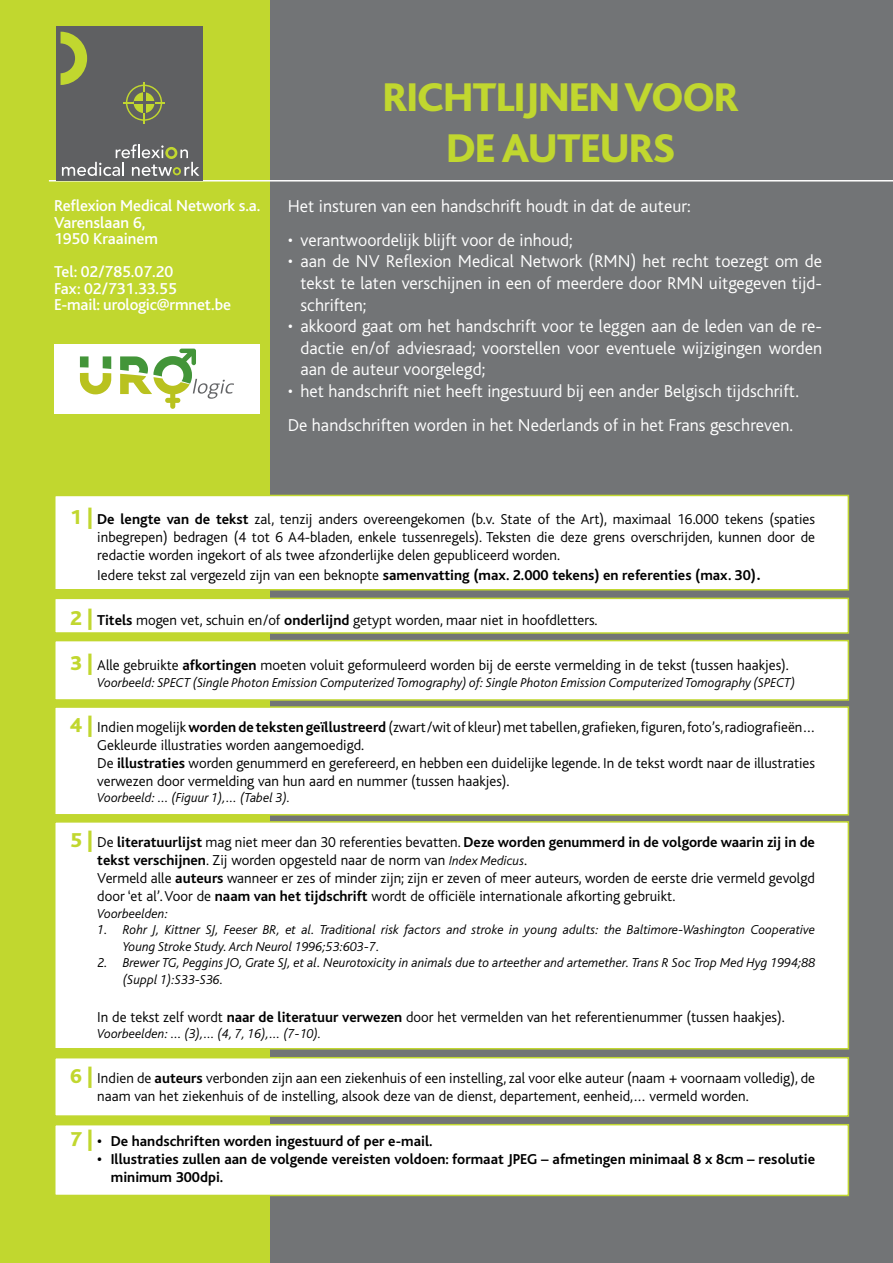
<style>
.page{position:relative;width:893px;height:1263px;background:#727476}
.page>*{position:absolute;margin:0;border:0;box-sizing:border-box;transform-origin:0 0}
.t1{font:800 42px/50.4px "Bliss";letter-spacing:-.01em;color:#c1d72f;text-align:center}
.t2{font:300 18px/21.6px "Bliss";color:#fff;text-align:justify}
.t3{font:500 16.5px/16.5px "Bliss";letter-spacing:-.01em;color:#fff}
.t4{font:300 15px/18px "Bliss";color:#000}
.t5{font:700 15px/18px "Bliss";color:#000}
.t6{font:italic 300 13.5px/16.5px "Bliss";color:#000}
.s1{font-weight:800;font-size:21px;color:#c1d72f}
.s2{font-weight:700}
.s3{font-weight:300}
.s4{font-family:"Trebuchet MS";font-weight:400;font-style:italic;font-size:16.5px}
.s5{font-style:italic;font-size:13.5px}
</style>
<div class="page">
<div style="left:0;top:0;width:269px;height:1263px;background:#c1d72f"></div>
<hr style="left:49px;top:180px;width:844px;height:2px;background:#fff">
<div style="left:54px;top:598px;width:795px;height:36px;background:#fff;border:2px solid #c1d72f"></div>
<div style="left:54px;top:640px;width:795px;height:61px;background:#fff;border:2px solid #c1d72f"></div>
<div style="left:54px;top:706px;width:795px;height:109px;background:#fff;border:2px solid #c1d72f"></div>
<div style="left:54px;top:821px;width:795px;height:228px;background:#fff;border:2px solid #c1d72f"></div>
<div style="left:54px;top:1057px;width:795px;height:60px;background:#fff;border:2px solid #c1d72f"></div>
<div style="left:54px;top:1124px;width:795px;height:72px;background:#fff;border:2px solid #c1d72f"></div>
<div style="left:54px;top:495px;width:795px;height:95px;background:#fff;border:2px solid #c1d72f"></div>
<div style="left:54px;top:344px;width:206px;height:69px;background:#fff"></div>
<svg style="left:80px;top:356px;width:31px;height:38px"></svg>
<svg style="left:120px;top:349px;width:114px;height:60px"></svg>
<div style="left:56px;top:26px;width:146px;height:155px;background:#5f6062"></div>
<svg style="left:126px;top:85px;width:36px;height:36px"></svg>
<hr style="left:123px;top:102px;width:42px;height:1px;background:#c1d72f">
<hr style="left:143px;top:82px;width:2px;height:42px;background:#c1d72f">
<div style="left:134px;top:92px;width:20px;height:21px;background:#c1d72f;border-radius:50%"></div>
<hr style="left:134px;top:102px;width:20px;height:2px;background:#5f6062">
<hr style="left:143px;top:92px;width:2px;height:21px;background:#5f6062">
<svg style="left:62px;top:144px;width:137px;height:32px"></svg>
<svg style="left:61px;top:32px;width:26px;height:53px"></svg>
<p class="t3" style="left:54px;top:198px;width:208px">Reflexion Medical Network s.a.<br>Varenslaan 6,<br>1950 Kraainem</p>
<p class="t3" style="left:54px;top:264px;width:178px">Tel: 02/785.07.20<br>Fax: 02/731.33.55<br>E-mail: urologic@rmnet.be</p>
<h1 class="t1" style="left:383px;top:73px;width:357px">RICHTLIJNEN VOOR<br>DE AUTEURS</h1>
<p class="t2" style="left:288px;top:196px;width:404px">Het insturen van een handschrift houdt in dat de auteur:</p>
<p class="t2" style="left:288px;top:229px;width:286px">• verantwoordelijk blijft voor de inhoud;</p>
<p class="t2" style="left:300px;top:251px;width:523px;text-indent:-13px">• aan de NV Reflexion Medical Network (RMN) het recht toezegt om de tekst te laten verschijnen in een of meerdere door RMN uitgegeven tijd&shy;schriften;</p>
<p class="t2" style="left:300px;top:316px;width:523px;text-indent:-13px">• akkoord gaat om het handschrift voor te leggen aan de leden van de re&shy;dactie en/of adviesraad; voorstellen voor eventuele wijzigingen worden aan de auteur voorgelegd;</p>
<p class="t2" style="left:288px;top:375px;width:513px;line-height:33.6px">• het handschrift niet heeft ingestuurd bij een ander Belgisch tijdschrift.<br>De handschriften worden in het Nederlands of in het Frans geschreven.</p>
<p class="t4" style="left:97px;top:511px;width:719px;text-align:justify;text-indent:-27px"><span class="s1">1 |</span> <span class="s2">De lengte van de tekst</span> zal, tenzij anders overeengekomen (b.v. State of the Art), maximaal 16.000 tekens (spaties inbegrepen) bedragen (4 tot 6 A4-bladen, enkele tussenregels). Teksten die deze grens overschrijden, kunnen door de redactie worden ingekort of als twee afzonderlijke delen gepubliceerd worden.</p>
<p class="t5" style="left:97px;top:567px;width:666px"><span class="s3">Iedere tekst zal vergezeld zijn van een beknopte</span> samenvatting (max. 2.000 tekens) en referenties (max. 30)<span class="s4">.</span></p>
<p class="t4" style="left:70px;top:612px;width:529px"><span class="s1">2 |</span> <span class="s2">Titels</span> mogen vet, schuin en/of <span class="s2">onderlijnd</span> getypt worden, maar niet in hoofdletters.</p>
<p class="t4" style="left:70px;top:657px;width:720px"><span class="s1">3 |</span> Alle gebruikte <span class="s2">afkortingen</span> moeten voluit geformuleerd worden bij de eerste vermelding in de tekst (tussen haakjes).</p>
<p class="t6" style="left:97px;top:674px;width:699px">Voorbeeld: SPECT (Single Photon Emission Computerized Tomography) of: Single Photon Emission Computerized Tomography (SPECT)</p>
<p class="t4" style="left:97px;top:718px;width:720px;text-indent:-27px"><span class="s1">4 |</span> Indien mogelijk <span class="s2">worden de teksten geïllustreerd</span> (zwart/wit of kleur) met tabellen, grafieken, figuren, foto’s, radiografieën… Gekleurde illustraties worden aangemoedigd.<br>De <span class="s2">illustraties</span> worden genummerd en gerefereerd, en hebben een duidelijke legende. In de tekst wordt naar de illustraties verwezen door vermelding van hun aard en nummer (tussen haakjes).</p>
<p class="t6" style="left:97px;top:790px;width:195px">Voorbeeld: … (Figuur 1),… (Tabel 3).</p>
<p class="t4" style="left:97px;top:834px;width:719px;text-indent:-27px"><span class="s1">5 |</span> De <span class="s2">literatuurlijst</span> mag niet meer dan 30 referenties bevatten. <span class="s2">Deze worden genummerd in de volgorde waarin zij in de tekst verschijnen</span>. Zij worden opgesteld naar de norm van <span class="s5">Index Medicus</span>.<br>Vermeld alle <span class="s2">auteurs</span> wanneer er zes of minder zijn; zijn er zeven of meer auteurs, worden de eerste drie vermeld gevolgd door ‘et al’. Voor de <span class="s2">naam van het tijdschrift</span> wordt de officiële internationale afkorting gebruikt.</p>
<p class="t6" style="left:97px;top:905px;width:72px">Voorbeelden:</p>
<p class="t6" style="left:123px;top:922px;width:694px;text-indent:-26px">1. Rohr J, Kittner SJ, Feeser BR, et al. Traditional risk factors and stroke in young adults: the Baltimore-Washington Cooperative<br>Young Stroke Study. Arch Neurol 1996;53:603-7.</p>
<p class="t6" style="left:123px;top:955px;width:694px;text-indent:-26px">2. Brewer TG, Peggins JO, Grate SJ, et al. Neurotoxicity in animals due to arteether and artemether. Trans R Soc Trop Med Hyg 1994;88 (Suppl 1):S33-S36.</p>
<p class="t4" style="left:97px;top:1008px;width:689px">In de tekst zelf wordt <span class="s2">naar de literatuur verwezen</span> door het vermelden van het referentienummer (tussen haakjes).</p>
<p class="t6" style="left:97px;top:1026px;width:226px">Voorbeelden: … (3),… (4, 7, 16),… (7-10).</p>
<p class="t4" style="left:97px;top:1069px;width:719px;text-indent:-27px"><span class="s1">6 |</span> Indien de <span class="s2">auteurs</span> verbonden zijn aan een ziekenhuis of een instelling, zal voor elke auteur (naam + voornaam volledig), de naam van het ziekenhuis of de instelling, alsook deze van de dienst, departement, eenheid,… vermeld worden.</p>
<p class="t5" style="left:70px;top:1132px;width:364px"><span class="s1">7 |</span> • De handschriften worden ingestuurd of per e-mail.</p>
<p class="t5" style="left:111px;top:1150px;width:706px;text-indent:-14px">• Illustraties zullen aan de volgende vereisten voldoen: formaat JPEG – afmetingen minimaal 8 x 8cm – resolutie minimum 300dpi.</p>
</div>
